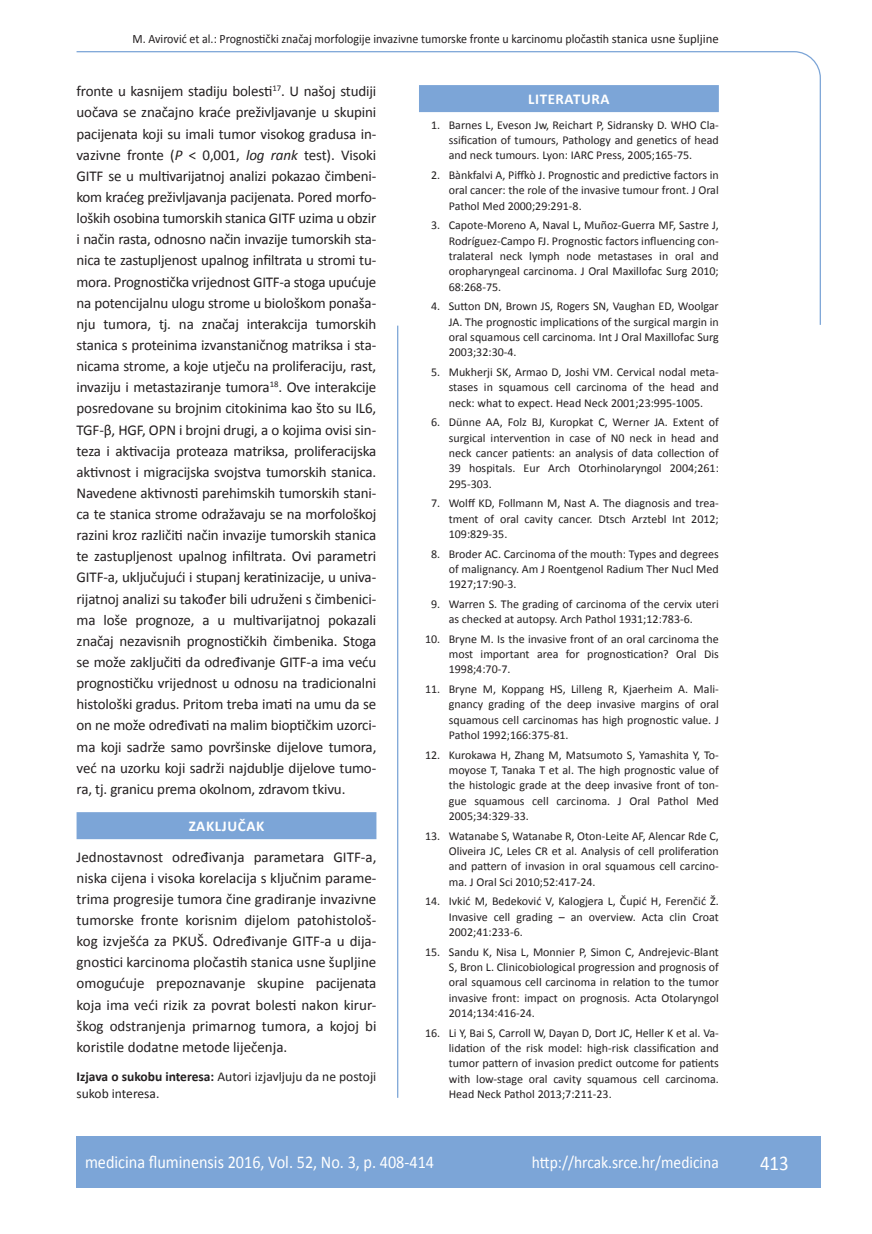
<style>
.page{position:relative;width:872px;height:1234px;background:#fff}
.page>*{position:absolute;margin:0;border:0;box-sizing:border-box;transform-origin:0 0}
.t1{font:21px "Calibri";color:#fff;scale:.9 1}
.t2{font:18px "Calibri";color:#fff;scale:.9 1}
.t3{font:17.25px "Calibri";color:#fff;scale:.9 1}
.t4{font:15px/21.1px "Calibri";letter-spacing:-.01em;color:#231f20;text-align:justify}
.t5{font:700 15px "Calibri";letter-spacing:.04em;color:#fff}
.t6{font:13.5px/16.6px "Calibri";color:#231f20}
.t7{font:12.75px "Calibri";color:#231f20;scale:.94 1}
.t8{font:12px/15.3px "Calibri";color:#231f20;text-align:justify}
.s1{font-style:italic}
.s2{font-weight:700}
</style>
<div class="page">
<svg style="left:76px;top:51px;width:745px;height:275px"></svg>
<hr style="left:397px;top:325px;width:1px;height:772px;background:#7ca5d7">
<div style="left:77px;top:1135px;width:744px;height:51px;background:#7ca5d7"></div>
<div style="left:77px;top:812px;width:299px;height:27px;background:#7ca5d7"></div>
<div style="left:419px;top:85px;width:300px;height:27px;background:#7ca5d7"></div>
<p class="t7" style="left:132px;top:30px;width:625px">M. Avirović et al.: Prognostički značaj morfologije invazivne tumorske fronte u karcinomu pločastih stanica usne šupljine</p>
<p class="t4" style="left:77px;top:80px;width:301px">fronte u kasnijem stadiju bolesti<sup>17</sup>. U našoj studiji uočava se značajno kraće preživljavanje u skupini pacijenata koji su imali tumor visokog gradusa in&shy;vazivne fronte (<span class="s1">P</span> &lt; 0,001, <span class="s1">log rank</span> test). Visoki GITF se u multivarijatnoj analizi pokazao čimbeni&shy;kom kraćeg preživljavanja pacijenata. Pored morfo&shy;loških osobina tumorskih stanica GITF uzima u obzir i način rasta, odnosno način invazije tumorskih sta&shy;nica te zastupljenost upalnog infiltrata u stromi tu&shy;mora. Prognostička vrijednost GITF-a stoga upućuje na potencijalnu ulogu strome u biološkom ponaša&shy;nju tumora, tj. na značaj interakcija tumorskih stanica s proteinima izvanstaničnog matriksa i sta&shy;nicama strome, a koje utječu na proliferaciju, rast, invaziju i metastaziranje tumora<sup>18</sup>. Ove interakcije posredovane su brojnim citokinima kao što su IL6, TGF-β, HGF, OPN i brojni drugi, a o kojima ovisi sin&shy;teza i aktivacija proteaza matriksa, proliferacijska aktivnost i migracijska svojstva tumorskih stanica.<br>Navedene aktivnosti parehimskih tumorskih stani&shy;ca te stanica strome odražavaju se na morfološkoj razini kroz različiti način invazije tumorskih stanica te zastupljenost upalnog infiltrata. Ovi parametri GITF-a, uključujući i stupanj keratinizacije, u univa&shy;rijatnoj analizi su također bili udruženi s čimbenici&shy;ma loše prognoze, a u multivarijatnoj pokazali značaj nezavisnih prognostičkih čimbenika. Stoga se može zaključiti da određivanje GITF-a ima veću prognostičku vrijednost u odnosu na tradicionalni histološki gradus. Pritom treba imati na umu da se on ne može određivati na malim bioptičkim uzorci&shy;ma koji sadrže samo površinske dijelove tumora, već na uzorku koji sadrži najdublje dijelove tumo&shy;ra, tj. granicu prema okolnom, zdravom tkivu.</p>
<p class="t5" style="left:189px;top:816px;width:77px">ZAKLJUČAK</p>
<p class="t4" style="left:77px;top:845px;width:301px">Jednostavnost određivanja parametara GITF-a, niska cijena i visoka korelacija s ključnim parame&shy;trima progresije tumora čine gradiranje invazivne tumorske fronte korisnim dijelom patohistološ&shy;kog izvješća za PKUŠ. Određivanje GITF-a u dija&shy;gnostici karcinoma pločastih stanica usne šupljine omogućuje prepoznavanje skupine pacijenata koja ima veći rizik za povrat bolesti nakon kirur&shy;škog odstranjenja primarnog tumora, a kojoj bi koristile dodatne metode liječenja.</p>
<p class="t6" style="left:77px;top:1067px;width:301px"><span class="s2">Izjava o sukobu interesa:</span> Autori izjavljuju da ne postoji sukob interesa.</p>
<p class="t5" style="left:528px;top:90px;width:83px">LITERATURA</p>
<p class="t8" style="left:449px;top:116px;width:271px;text-indent:-18px">1. Barnes L, Eveson Jw, Reichart P, Sidransky D. WHO Cla&shy;ssification of tumours, Pathology and genetics of head and neck tumours. Lyon: IARC Press, 2005;165-75.</p>
<p class="t8" style="left:449px;top:167px;width:271px;text-indent:-18px">2. Bànkfalvi A, Piffkò J. Prognostic and predictive factors in oral cancer: the role of the invasive tumour front. J Oral Pathol Med 2000;29:291-8.</p>
<p class="t8" style="left:449px;top:217px;width:272px;text-indent:-18px">3. Capote-Moreno A, Naval L, Muñoz-Guerra MF, Sastre J, Rodríguez-Campo FJ. Prognostic factors influencing con&shy;tralateral neck lymph node metastases in oral and oropharyngeal carcinoma. J Oral Maxillofac Surg 2010; 68:268-75.</p>
<p class="t8" style="left:449px;top:298px;width:272px;text-indent:-18px">4. Sutton DN, Brown JS, Rogers SN, Vaughan ED, Woolgar JA. The prognostic implications of the surgical margin in oral squamous cell carcinoma. Int J Oral Maxillofac Surg 2003;32:30-4.</p>
<p class="t8" style="left:449px;top:363px;width:271px;text-indent:-18px">5. Mukherji SK, Armao D, Joshi VM. Cervical nodal meta&shy;stases in squamous cell carcinoma of the head and neck: what to expect. Head Neck 2001;23:995-1005.</p>
<p class="t8" style="left:449px;top:414px;width:272px;text-indent:-18px">6. Dünne AA, Folz BJ, Kuropkat C, Werner JA. Extent of surgical intervention in case of N0 neck in head and neck cancer patients: an analysis of data collection of 39 hospitals. Eur Arch Otorhinolaryngol 2004;261:<br>295-303.</p>
<p class="t8" style="left:449px;top:495px;width:271px;text-indent:-18px">7. Wolff KD, Follmann M, Nast A. The diagnosis and trea&shy;tment of oral cavity cancer. Dtsch Arztebl Int 2012; 109:829-35.</p>
<p class="t8" style="left:449px;top:545px;width:272px;text-indent:-18px">8. Broder AC. Carcinoma of the mouth: Types and degrees of malignancy. Am J Roentgenol Radium Ther Nucl Med 1927;17:90-3.</p>
<p class="t8" style="left:449px;top:595px;width:271px;text-indent:-18px">9. Warren S. The grading of carcinoma of the cervix uteri as checked at autopsy. Arch Pathol 1931;12:783-6.</p>
<p class="t8" style="left:449px;top:630px;width:271px;text-indent:-24px">10. Bryne M. Is the invasive front of an oral carcinoma the most important area for prognostication? Oral Dis 1998;4:70-7.</p>
<p class="t8" style="left:449px;top:680px;width:271px;text-indent:-24px">11. Bryne M, Koppang HS, Lilleng R, Kjaerheim A. Mali&shy;gnancy grading of the deep invasive margins of oral squamous cell carcinomas has high prognostic value. J Pathol 1992;166:375-81.</p>
<p class="t8" style="left:449px;top:746px;width:272px;text-indent:-24px">12. Kurokawa H, Zhang M, Matsumoto S, Yamashita Y, To&shy;moyose T, Tanaka T et al. The high prognostic value of the histologic grade at the deep invasive front of ton&shy;gue squamous cell carcinoma. J Oral Pathol Med 2005;34:329-33.</p>
<p class="t8" style="left:449px;top:827px;width:272px;text-indent:-24px">13. Watanabe S, Watanabe R, Oton-Leite AF, Alencar Rde C, Oliveira JC, Leles CR et al. Analysis of cell proliferation and pattern of invasion in oral squamous cell carcino&shy;ma. J Oral Sci 2010;52:417-24.</p>
<p class="t8" style="left:449px;top:892px;width:271px;text-indent:-24px">14. Ivkić M, Bedeković V, Kalogjera L, Čupić H, Ferenčić Ž.<br>Invasive cell grading – an overview. Acta clin Croat 2002;41:233-6.</p>
<p class="t8" style="left:449px;top:943px;width:271px;text-indent:-24px">15. Sandu K, Nisa L, Monnier P, Simon C, Andrejevic-Blant S, Bron L. Clinicobiological progression and prognosis of oral squamous cell carcinoma in relation to the tumor invasive front: impact on prognosis. Acta Otolaryngol 2014;134:416-24.</p>
<p class="t8" style="left:449px;top:1024px;width:272px;text-indent:-24px">16. Li Y, Bai S, Carroll W, Dayan D, Dort JC, Heller K et al. Va&shy;lidation of the risk model: high-risk classification and tumor pattern of invasion predict outcome for patients with low-stage oral cavity squamous cell carcinoma.<br>Head Neck Pathol 2013;7:211-23.</p>
<h2 class="t2" style="left:85px;top:1150px;width:389px">medicina fluminensis 2016, Vol. 52, No. 3, p. 408-414</h2>
<h3 class="t3" style="left:532px;top:1151px;width:209px">http://hrcak.srce.hr/medicina</h3>
<h1 class="t1" style="left:760px;top:1149px;width:33px">413</h1>
</div>
